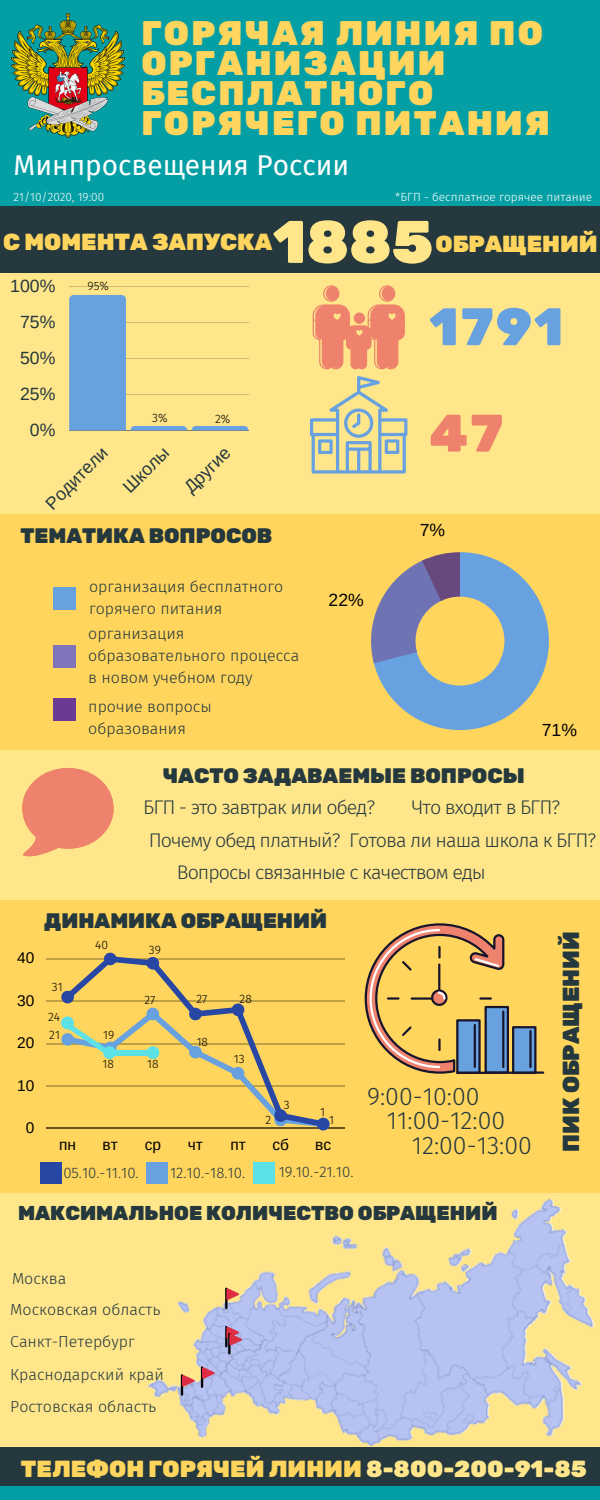
<style>
.page{position:relative;width:600px;height:1500px;background:#049fa4}
.page>*{position:absolute;margin:0;border:0;box-sizing:border-box;transform-origin:0 0}
.t1{font:900 60px "Rubik";color:#ffe68b}
.t2{font:900 52.7px "Rubik";color:#68a1e0}
.t3{font:900 52.7px "Rubik";color:#ee826c}
.t4{font:900 34px/30px "Rubik";letter-spacing:.065em;color:#ffd55d}
.t5{font:28px "Fira Sans";color:#fff}
.t6{font:300 25px "Fira Sans";color:#25383d}
.t7{font:900 23.2px "Rubik";color:#ffd55d}
.t8{font:900 23.1px "Rubik";color:#25383d}
.t9{font:900 20.9px "Rubik";color:#25383d}
.t10{font:900 20px "Rubik";color:#25383d}
.t11{font:300 19.7px/33.1px "Fira Sans";letter-spacing:-.05em;color:#25383d}
.t12{font:17.7px/36px "Arimo";color:#25383d;text-align:right}
.t13{font:17.5px "Arimo";color:#000}
.t14{font:300 16px/21.8px "Fira Sans";color:#25383d}
.t15{font:15.5px "Arimo";color:#000}
.t16{font:300 15px "Fira Sans";color:#25383d}
.t17{font:300 12px "Fira Sans";color:#000}
.t18{font:300 11.8px "Fira Sans";color:#fff}
.s1{color:#ffe68b}
</style>
<div class="page">
<div style="left:0;top:207px;width:600px;height:1279px;background:#25383d"></div>
<div style="left:0;top:281px;width:600px;height:920px;background:#ffd55d"></div>
<div style="left:0;top:750px;width:600px;height:150px;background:#ffe68b"></div>
<div style="left:0;top:273px;width:600px;height:241px;background:#ffe68b"></div>
<hr style="left:69px;top:286px;width:179px;height:1px;background:#25383d">
<hr style="left:69px;top:430px;width:179px;height:1px;background:#25383d">
<svg style="left:69px;top:295px;width:179px;height:135px"></svg>
<svg style="left:371px;top:552px;width:178px;height:178px"></svg>
<svg style="left:365px;top:923px;width:180px;height:151px"></svg>
<div style="left:53px;top:645px;width:23px;height:22px;background:#8074bb"></div>
<div style="left:53px;top:698px;width:23px;height:22px;background:#6b3a92"></div>
<div style="left:53px;top:587px;width:23px;height:23px;background:#68a1e0"></div>
<div style="left:0;top:1193px;width:600px;height:254px;background:#ffe68b"></div>
<svg style="left:22px;top:768px;width:92px;height:88px"></svg>
<hr style="left:46px;top:958px;width:299px;height:2px;background:#000">
<hr style="left:46px;top:1001px;width:299px;height:1px;background:#000">
<hr style="left:46px;top:1043px;width:299px;height:1px;background:#000">
<hr style="left:46px;top:1085px;width:299px;height:2px;background:#000">
<hr style="left:46px;top:1128px;width:299px;height:1px;background:#000">
<div style="left:146px;top:1162px;width:22px;height:21px;background:#68a1e0"></div>
<div style="left:40px;top:1162px;width:21px;height:21px;background:#2847a4"></div>
<img style="left:147px;top:1199px;width:448px;height:247px">
<hr style="left:225px;top:1326px;width:3px;height:21px;background:#000">
<hr style="left:181px;top:1374px;width:2px;height:22px;background:#000">
<svg style="left:182px;top:1375px;width:13px;height:12px"></svg>
<hr style="left:201px;top:1367px;width:2px;height:21px;background:#000">
<svg style="left:202px;top:1367px;width:13px;height:12px"></svg>
<hr style="left:225px;top:1288px;width:3px;height:21px;background:#000">
<svg style="left:226px;top:1288px;width:13px;height:12px"></svg>
<hr style="left:228px;top:1333px;width:3px;height:21px;background:#000">
<svg style="left:226px;top:1326px;width:16px;height:20px"></svg>
<img style="left:12px;top:14px;width:113px;height:123px">
<svg style="left:313px;top:285px;width:92px;height:84px"></svg>
<svg style="left:310px;top:376px;width:97px;height:98px"></svg>
<div style="left:253px;top:1162px;width:22px;height:21px;background:#5ce1e6"></div>
<svg style="left:61px;top:953px;width:269px;height:177px"></svg>
<div style="left:113px;top:1050px;width:40px;height:5px;background:#5ce1e6"></div>
<h3 class="t4" style="left:141px;top:18px;width:410px">ГОРЯЧАЯ ЛИНИЯ ПО<br>ОРГАНИЗАЦИИ<br>БЕСПЛАТНОГО<br>ГОРЯЧЕГО ПИТАНИЯ</h3>
<h3 class="t5" style="left:14px;top:149px;width:337px">Минпросвещения России</h3>
<p class="t18" style="left:14px;top:190px;width:92px">21/10/2020, 19:00</p>
<p class="t18" style="left:395px;top:190px;width:198px">*БГП - бесплатное горячее питание</p>
<h1 class="t1" style="left:273px;top:207px;width:162px">1885</h1>
<h3 class="t7" style="left:436px;top:231px;width:164px">ОБРАЩЕНИЙ</h3>
<h3 class="t7" style="left:3px;top:228px;width:271px">С МОМЕНТА ЗАПУСКА</h3>
<p class="t12" style="left:10px;top:268px;width:47px">100%<br>75%<br>50%<br>25%<br>0%</p>
<p class="t17" style="left:88px;top:279px;width:23px">95%</p>
<p class="t17" style="left:152px;top:411px;width:17px">3%</p>
<p class="t17" style="left:215px;top:412px;width:17px">2%</p>
<p class="t12" style="left:36px;top:493px;width:81px;rotate:-45deg">Родители</p>
<p class="t12" style="left:113px;top:477px;width:58px;rotate:-45deg">Школы</p>
<p class="t12" style="left:174px;top:477px;width:58px;rotate:-45deg">Другие</p>
<h3 class="t9" style="left:20px;top:523px;width:253px">ТЕМАТИКА ВОПРОСОВ</h3>
<p class="t14" style="left:89px;top:576px;width:196px">организация бесплатного горячего питания</p>
<p class="t13" style="left:329px;top:590px;width:37px">22%</p>
<h2 class="t2" style="left:429px;top:296px;width:136px">1791</h2>
<h2 class="t3" style="left:429px;top:402px;width:75px">47</h2>
<p class="t13" style="left:420px;top:521px;width:27px">7%</p>
<p class="t14" style="left:88px;top:623px;width:212px">организация образовательного процесса в новом учебном году</p>
<p class="t14" style="left:88px;top:696px;width:125px">прочие вопросы образования</p>
<h3 class="t9" style="left:163px;top:764px;width:363px">ЧАСТО ЗАДАВАЕМЫЕ ВОПРОСЫ</h3>
<p class="t11" style="left:149px;top:791px;width:449px;text-indent:263px">Что входит в БГП?<br>Почему обед платный? Готова ли наша школа к БГП?</p>
<p class="t13" style="left:542px;top:720px;width:37px">71%</p>
<p class="t11" style="left:143px;top:791px;width:233px">БГП - это завтрак или обед?</p>
<p class="t11" style="left:177px;top:856px;width:311px">Вопросы связанные с качеством еды</p>
<p class="t15" style="left:17px;top:949px;width:19px">40</p>
<p class="t15" style="left:17px;top:992px;width:19px">30</p>
<p class="t15" style="left:17px;top:1034px;width:19px">20</p>
<p class="t15" style="left:17px;top:1076px;width:19px">10</p>
<p class="t15" style="left:26px;top:1119px;width:10px">0</p>
<h3 class="t9" style="left:44px;top:909px;width:285px">ДИНАМИКА ОБРАЩЕНИЙ</h3>
<p class="t17" style="left:52px;top:979px;width:12px">31</p>
<p class="t17" style="left:48px;top:1009px;width:13px">24</p>
<p class="t17" style="left:95px;top:938px;width:14px">40</p>
<p class="t17" style="left:49px;top:1028px;width:12px">21</p>
<p class="t17" style="left:103px;top:1028px;width:13px">19</p>
<p class="t17" style="left:149px;top:943px;width:14px">39</p>
<p class="t17" style="left:144px;top:993px;width:12px">27</p>
<p class="t17" style="left:103px;top:1057px;width:13px">18</p>
<p class="t17" style="left:147px;top:1057px;width:13px">18</p>
<p class="t17" style="left:196px;top:992px;width:12px">27</p>
<p class="t17" style="left:240px;top:992px;width:14px">28</p>
<p class="t17" style="left:197px;top:1035px;width:13px">18</p>
<p class="t17" style="left:234px;top:1052px;width:12px">13</p>
<p class="t17" style="left:284px;top:1098px;width:7px">3</p>
<p class="t17" style="left:320px;top:1105px;width:6px">1</p>
<p class="t17" style="left:265px;top:1113px;width:7px">2</p>
<p class="t17" style="left:329px;top:1113px;width:6px">1</p>
<p class="t15" style="left:59px;top:1136px;width:18px">пн</p>
<p class="t15" style="left:103px;top:1136px;width:17px">вт</p>
<p class="t15" style="left:145px;top:1136px;width:18px">ср</p>
<p class="t15" style="left:188px;top:1136px;width:17px">чт</p>
<p class="t15" style="left:230px;top:1136px;width:17px">пт</p>
<p class="t15" style="left:272px;top:1136px;width:18px">сб</p>
<p class="t15" style="left:315px;top:1136px;width:17px">вс</p>
<p class="t16" style="left:63px;top:1164px;width:77px">05.10.-11.10.</p>
<p class="t16" style="left:170px;top:1164px;width:77px">12.10.-18.10.</p>
<p class="t16" style="left:279px;top:1163px;width:76px">19.10.-21.10.</p>
<h3 class="t6" style="left:367px;top:1081px;width:114px">9:00-10:00</h3>
<h3 class="t6" style="left:387px;top:1106px;width:120px">11:00-12:00</h3>
<h3 class="t6" style="left:412px;top:1131px;width:122px">12:00-13:00</h3>
<p class="t10" style="left:18px;top:1201px;width:481px">МАКСИМАЛЬНОЕ КОЛИЧЕСТВО ОБРАЩЕНИЙ</p>
<p class="t14" style="left:10px;top:1262px;width:155px;line-height:32.2px">Москва<br>Московская область<br>Санкт-Петербург<br>Краснодарский край</p>
<p class="t14" style="left:10px;top:1396px;width:148px">Ростовская область</p>
<h3 class="t8" style="left:557px;top:1152px;width:221px;rotate:-90deg">ПИК ОБРАЩЕНИЙ</h3>
<h3 class="t7" style="left:21px;top:1456px;width:568px">ТЕЛЕФОН ГОРЯЧЕЙ ЛИНИИ <span class="s1">8-800-200-91-85</span></h3>
</div>
